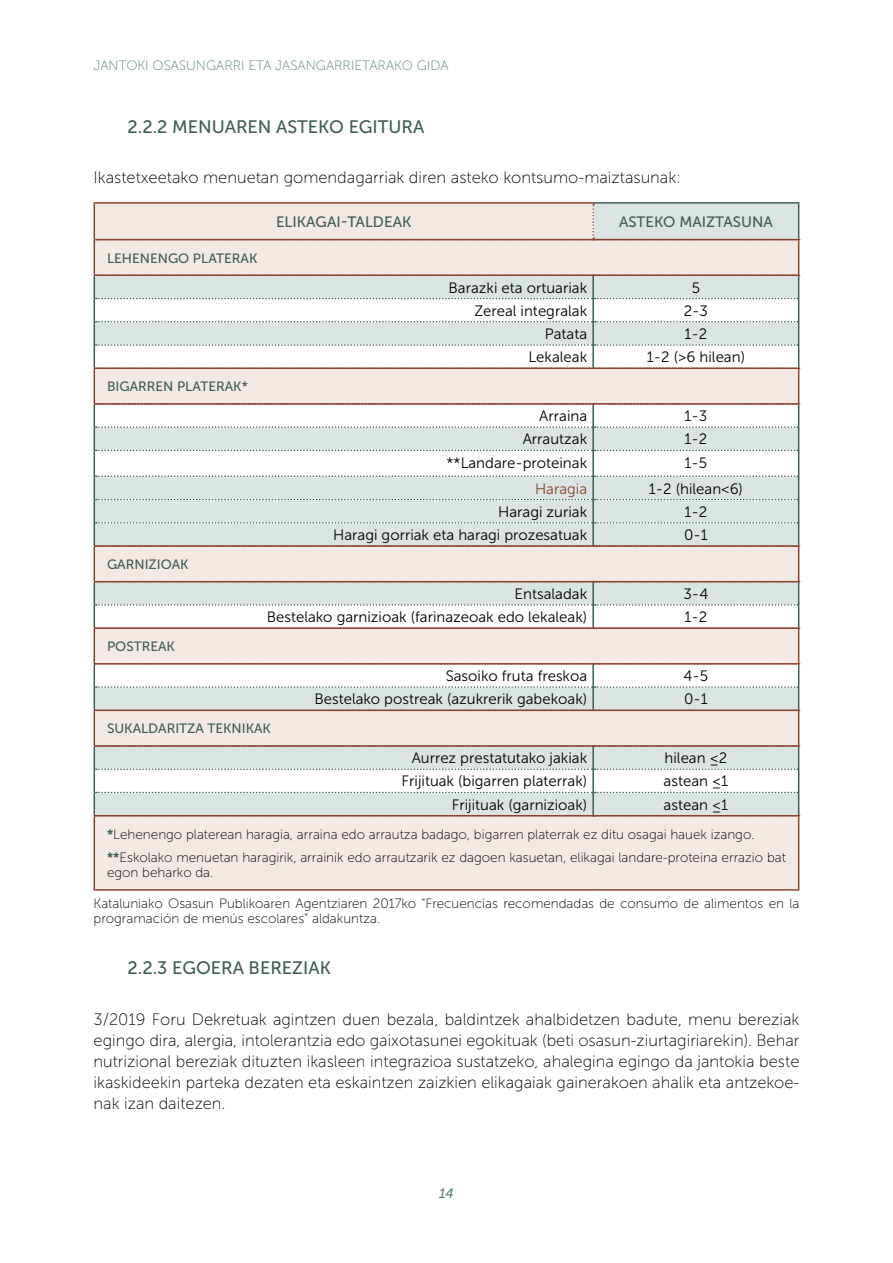
<style>
.page{position:relative;width:893px;height:1263px;background:#fff}
.page>*{position:absolute;margin:0;border:0;box-sizing:border-box;transform-origin:0 0}
.t1{font:18px "Museo Sans 500";color:#3f5d55}
.t2{font:16.5px/21px "Museo Sans 100";color:#000;text-align:justify}
.t3{font:15px "Museo Sans 300";color:#000}
.t4{font:15px "Museo Sans 500";color:#3f5d55}
.t5{font:15px "Museo Sans 300";color:#89422e}
.t6{font:13.5px/23.5px "Museo Sans 100";color:#000}
.t7{font:13.5px "Museo Sans 500";color:#3f5d55}
.t8{font:13.5px "Museo Sans 100";color:#597f75}
.t9{font:italic 13.5px "Museo Sans 500";color:#597f75}
.s1{font-family:"Museo Sans 700";color:#3f5d55}
</style>
<div class="page">
<div style="left:95px;top:816px;width:703px;height:73px;background:#f2e9e5"></div>
<div style="left:95px;top:204px;width:703px;height:541px;background:#f2e9e5"></div>
<hr style="left:593px;top:202px;width:206px;height:2px;background:#3f5d55">
<hr style="left:94px;top:240px;width:1px;height:34px;background:#89422e">
<hr style="left:798px;top:240px;width:1px;height:34px;background:#89422e">
<hr style="left:94px;top:369px;width:1px;height:34px;background:#89422e">
<hr style="left:798px;top:369px;width:1px;height:34px;background:#89422e">
<hr style="left:94px;top:547px;width:1px;height:34px;background:#89422e">
<hr style="left:798px;top:547px;width:1px;height:34px;background:#89422e">
<hr style="left:94px;top:629px;width:1px;height:34px;background:#89422e">
<hr style="left:798px;top:629px;width:1px;height:34px;background:#89422e">
<hr style="left:94px;top:711px;width:1px;height:34px;background:#89422e">
<hr style="left:798px;top:711px;width:1px;height:34px;background:#89422e">
<hr style="left:94px;top:816px;width:1px;height:73px;background:#89422e">
<hr style="left:798px;top:816px;width:1px;height:73px;background:#89422e">
<svg style="left:94px;top:274px;width:706px;height:95px"></svg>
<svg style="left:94px;top:403px;width:706px;height:144px"></svg>
<svg style="left:94px;top:581px;width:706px;height:48px"></svg>
<svg style="left:94px;top:663px;width:706px;height:48px"></svg>
<svg style="left:94px;top:745px;width:706px;height:71px"></svg>
<hr style="left:94px;top:889px;width:499px;height:2px;background:#89422e">
<hr style="left:593px;top:889px;width:206px;height:2px;background:#89422e">
<hr style="left:592px;top:276px;width:2px;height:22px;background:#3f5d55">
<hr style="left:592px;top:298px;width:2px;height:24px;background:#3f5d55">
<hr style="left:592px;top:322px;width:2px;height:23px;background:#3f5d55">
<hr style="left:592px;top:345px;width:2px;height:22px;background:#3f5d55">
<hr style="left:592px;top:405px;width:2px;height:22px;background:#3f5d55">
<hr style="left:592px;top:427px;width:2px;height:23px;background:#3f5d55">
<hr style="left:592px;top:450px;width:2px;height:26px;background:#3f5d55">
<hr style="left:592px;top:476px;width:2px;height:23px;background:#3f5d55">
<hr style="left:592px;top:499px;width:2px;height:24px;background:#3f5d55">
<hr style="left:592px;top:523px;width:2px;height:22px;background:#3f5d55">
<hr style="left:592px;top:582px;width:2px;height:23px;background:#3f5d55">
<hr style="left:592px;top:605px;width:2px;height:22px;background:#3f5d55">
<hr style="left:592px;top:664px;width:2px;height:23px;background:#3f5d55">
<hr style="left:592px;top:687px;width:2px;height:22px;background:#3f5d55">
<hr style="left:592px;top:747px;width:2px;height:22px;background:#3f5d55">
<hr style="left:592px;top:769px;width:2px;height:23px;background:#3f5d55">
<hr style="left:592px;top:792px;width:2px;height:23px;background:#3f5d55">
<hr style="left:94px;top:202px;width:499px;height:2px;background:#89422e">
<hr style="left:94px;top:204px;width:1px;height:36px;background:#89422e">
<svg style="left:96px;top:204px;width:704px;height:36px;background:#e7e1dd"></svg>
<p class="t8" style="left:94px;top:58px;width:357px">JANTOKI OSASUNGARRI ETA JASANGARRIETARAKO GIDA</p>
<p class="t1" style="left:128px;top:116px;width:298px">2.2.2 MENUAREN ASTEKO EGITURA</p>
<p class="t2" style="left:94px;top:167px;width:589px">Ikastetxeetako menuetan gomendagarriak diren asteko kontsumo-maiztasunak:</p>
<p class="t4" style="left:276px;top:213px;width:137px">ELIKAGAI-TALDEAK</p>
<p class="t4" style="left:619px;top:213px;width:155px">ASTEKO MAIZTASUNA</p>
<p class="t7" style="left:107px;top:250px;width:152px">LEHENENGO PLATERAK</p>
<p class="t3" style="left:449px;top:279px;width:140px">Barazki eta ortuariak</p>
<p class="t3" style="left:692px;top:279px;width:10px">5</p>
<p class="t3" style="left:474px;top:302px;width:114px">Zereal integralak</p>
<p class="t3" style="left:684px;top:302px;width:26px">2-3</p>
<p class="t3" style="left:545px;top:326px;width:44px">Patata</p>
<p class="t3" style="left:684px;top:326px;width:24px">1-2</p>
<p class="t3" style="left:528px;top:349px;width:60px">Lekaleak</p>
<p class="t3" style="left:647px;top:349px;width:100px">1-2 (&gt;6 hilean)</p>
<p class="t7" style="left:107px;top:379px;width:142px">BIGARREN PLATERAK*</p>
<p class="t3" style="left:539px;top:408px;width:49px">Arraina</p>
<p class="t3" style="left:684px;top:408px;width:24px">1-3</p>
<p class="t3" style="left:523px;top:431px;width:66px">Arrautzak</p>
<p class="t3" style="left:684px;top:431px;width:24px">1-2</p>
<p class="t3" style="left:447px;top:454px;width:142px">**Landare-proteinak</p>
<p class="t3" style="left:685px;top:454px;width:24px">1-5</p>
<p class="t5" style="left:535px;top:480px;width:54px">Haragia</p>
<p class="t3" style="left:649px;top:480px;width:96px">1-2 (hilean&lt;6)</p>
<p class="t3" style="left:498px;top:503px;width:91px">Haragi zuriak</p>
<p class="t3" style="left:684px;top:503px;width:24px">1-2</p>
<p class="t3" style="left:333px;top:527px;width:256px">Haragi gorriak eta haragi prozesatuak</p>
<p class="t3" style="left:684px;top:527px;width:25px">0-1</p>
<p class="t7" style="left:107px;top:557px;width:83px">GARNIZIOAK</p>
<p class="t3" style="left:515px;top:586px;width:74px">Entsaladak</p>
<p class="t3" style="left:683px;top:586px;width:26px">3-4</p>
<p class="t3" style="left:267px;top:609px;width:322px">Bestelako garnizioak (farinazeoak edo lekaleak)</p>
<p class="t3" style="left:684px;top:609px;width:24px">1-2</p>
<p class="t7" style="left:107px;top:639px;width:69px">POSTREAK</p>
<p class="t3" style="left:446px;top:668px;width:143px">Sasoiko fruta freskoa</p>
<p class="t3" style="left:684px;top:668px;width:26px">4-5</p>
<p class="t3" style="left:314px;top:691px;width:274px">Bestelako postreak (azukrerik gabekoak)</p>
<p class="t3" style="left:684px;top:691px;width:25px">0-1</p>
<p class="t7" style="left:107px;top:721px;width:165px">SUKALDARITZA TEKNIKAK</p>
<p class="t3" style="left:412px;top:750px;width:177px">Aurrez prestatutako jakiak</p>
<p class="t3" style="left:665px;top:750px;width:64px">hilean ≤2</p>
<p class="t3" style="left:402px;top:773px;width:187px">Frijituak (bigarren platerrak)</p>
<p class="t3" style="left:664px;top:773px;width:66px">astean ≤1</p>
<p class="t3" style="left:452px;top:796px;width:137px">Frijituak (garnizioak)</p>
<p class="t3" style="left:664px;top:796px;width:66px">astean ≤1</p>
<p class="t6" style="left:107px;top:822px;width:680px"><span class="s1">*</span>Lehenengo platerean haragia, arraina edo arrautza badago, bigarren platerrak ez ditu osagai hauek izango. <span class="s1">**</span>Eskolako menuetan haragirik, arrainik edo arrautzarik ez dagoen kasuetan, elikagai landare-proteina errazio bat</p>
<p class="t6" style="left:107px;top:861px;width:108px">egon beharko da.</p>
<p class="t6" style="left:94px;top:896px;width:707px;line-height:15px">Kataluniako Osasun Publikoaren Agentziaren 2017ko “Frecuencias recomendadas de consumo de alimentos en la programación de menús escolares“ aldakuntza.</p>
<p class="t1" style="left:128px;top:958px;width:205px">2.2.3 EGOERA BEREZIAK</p>
<p class="t2" style="left:94px;top:1009px;width:707px">3/2019 Foru Dekretuak agintzen duen bezala, baldintzek ahalbidetzen badute, menu bereziak egingo dira, alergia, intolerantzia edo gaixotasunei egokituak (beti osasun-ziurtagiriarekin). Behar nutrizional bereziak dituzten ikasleen integrazioa sustatzeko, ahalegina egingo da jantokia beste ikaskideekin parteka dezaten eta eskaintzen zaizkien elikagaiak gainerakoen ahalik eta antzekoe&shy;nak izan daitezen.</p>
<p class="t9" style="left:439px;top:1185px;width:16px">14</p>
</div>
